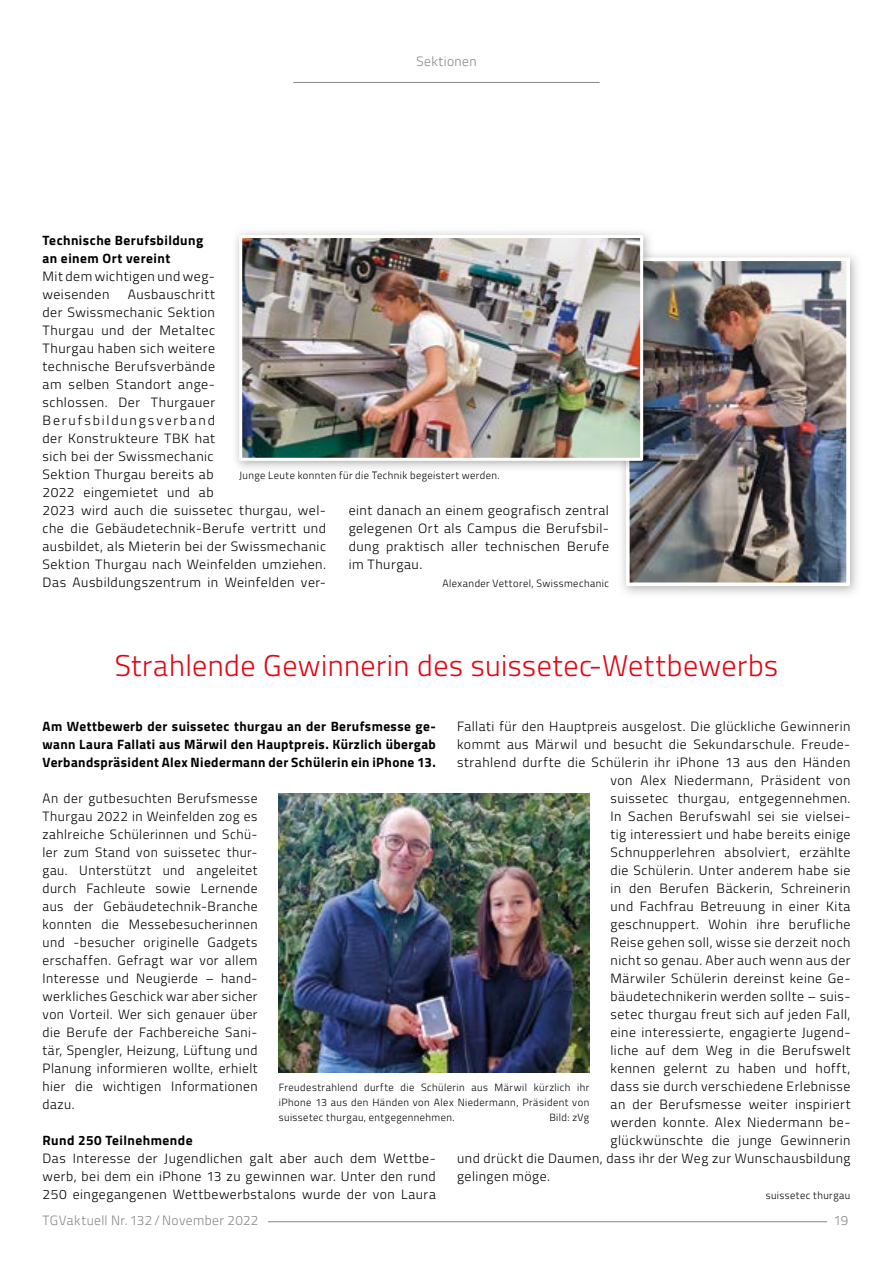
<style>
.page{position:relative;width:893px;height:1263px;background:#fff}
.page>*{position:absolute;margin:0;border:0;box-sizing:border-box;transform-origin:0 0}
.t1{font:300 30px "Titillium Web";letter-spacing:.015em;color:#e30613}
.t2{font:300 13.5px/18px "Titillium Web";letter-spacing:.035em;color:#000;text-align:justify}
.t3{font:700 13.5px/18px "Titillium Web";letter-spacing:.03em;color:#000}
.t4{font:300 13.5px "Titillium Web";letter-spacing:.03em;color:#878787}
.t5{font:300 10.5px/15px "Titillium Web";letter-spacing:.04em;color:#000;text-align:justify}
</style>
<div class="page">
<hr style="left:268px;top:1221px;width:559px;height:1px;background:#878787">
<img style="left:626px;top:258px;width:224px;height:328px">
<img style="left:626px;top:258px;width:28px;height:214px">
<img style="left:240px;top:471px;width:245px;height:1px">
<img style="left:243px;top:239px;width:396px;height:218px">
<div style="left:239px;top:235px;width:404px;height:226px;border:3px solid #fff"></div>
<img style="left:279px;top:793px;width:310px;height:280px">
<hr style="left:293px;top:82px;width:307px;height:1px;background:#878787">
<p class="t4" style="left:416px;top:52px;width:62px">Sektionen</p>
<p class="t3" style="left:43px;top:230px;width:162px">Technische Berufsbildung an einem Ort vereint</p>
<p class="t2" style="left:43px;top:266px;width:174px">Mit dem wichtigen und weg&shy;weisenden</p>
<p class="t2" style="left:43px;top:284px;width:285px;text-align:left;text-indent:85px">Ausbauschritt<br>der Swissmechanic Sektion<br>Thurgau und der Metaltec<br>Thurgau haben sich weitere<br>technische Berufsverbände<br>am selben Standort ange-<br>schlossen. Der Thurgauer<br>Berufsbildungsverband<br>der Konstrukteure TBK hat<br>sich bei der Swissmechanic<br>Sektion Thurgau bereits ab<br>2022 eingemietet und ab<br>2023 wird auch die suissetec thurgau, wel&shy;che die Gebäudetechnik-Berufe vertritt und ausbildet, als Mieterin bei der Swissmechanic<br>Sektion Thurgau nach Weinfelden umziehen.<br>Das Ausbildungszentrum in Weinfelden ver-</p>
<p class="t5" style="left:239px;top:467px;width:262px">Junge Leute konnten für die Technik begeistert werden.</p>
<p class="t2" style="left:349px;top:500px;width:262px">eint danach an einem geografisch zentral gelegenen Ort als Campus die Berufsbil&shy;dung praktisch aller technischen Berufe im Thurgau.</p>
<p class="t5" style="left:442px;top:575px;width:168px">Alexander Vettorel, Swissmechanic</p>
<h1 class="t1" style="left:115px;top:644px;width:665px">Strahlende Gewinnerin des suissetec-Wettbewerbs</h1>
<p class="t2" style="left:457px;top:716px;width:395px">Fallati für den Hauptpreis ausgelost. Die glückliche Gewinnerin</p>
<p class="t2" style="left:457px;top:734px;width:395px">kommt aus Märwil und besucht die Sekundarschule. Freude-</p>
<p class="t2" style="left:457px;top:752px;width:395px">strahlend durfte die Schülerin ihr iPhone 13 aus den Händen</p>
<p class="t2" style="left:610px;top:770px;width:241px">von Alex Niedermann, Präsident von</p>
<p class="t2" style="left:610px;top:788px;width:241px">suissetec thurgau, entgegennehmen.</p>
<p class="t2" style="left:610px;top:806px;width:241px">In Sachen Berufswahl sei sie vielsei-</p>
<p class="t2" style="left:610px;top:824px;width:241px">tig interessiert und habe bereits einige</p>
<p class="t2" style="left:610px;top:842px;width:241px">Schnupperlehren absolviert, erzählte</p>
<p class="t2" style="left:610px;top:860px;width:241px">die Schülerin. Unter anderem habe sie</p>
<p class="t2" style="left:610px;top:878px;width:241px">in den Berufen Bäckerin, Schreinerin</p>
<p class="t2" style="left:610px;top:896px;width:241px">und Fachfrau Betreuung in einer Kita</p>
<p class="t2" style="left:610px;top:914px;width:241px">geschnuppert. Wohin ihre berufliche</p>
<p class="t2" style="left:610px;top:932px;width:241px">Reise gehen soll, wisse sie derzeit noch</p>
<p class="t2" style="left:610px;top:950px;width:241px">nicht so genau. Aber auch wenn aus der</p>
<p class="t2" style="left:610px;top:968px;width:241px">Märwiler Schülerin dereinst keine Ge-</p>
<p class="t2" style="left:610px;top:986px;width:241px">bäudetechnikerin werden sollte – suis-</p>
<p class="t2" style="left:610px;top:1004px;width:241px">setec thurgau freut sich auf jeden Fall,</p>
<p class="t2" style="left:610px;top:1022px;width:241px">eine interessierte, engagierte Jugend-</p>
<p class="t2" style="left:610px;top:1040px;width:241px">liche auf dem Weg in die Berufswelt</p>
<p class="t2" style="left:610px;top:1058px;width:241px">kennen gelernt zu haben und hofft,</p>
<p class="t2" style="left:610px;top:1076px;width:241px">dass sie durch verschiedene Erlebnisse</p>
<p class="t2" style="left:610px;top:1094px;width:241px">an der Berufsmesse weiter inspiriert</p>
<p class="t2" style="left:610px;top:1112px;width:241px">werden konnte. Alex Niedermann be-</p>
<p class="t2" style="left:610px;top:1130px;width:241px">glückwünschte die junge Gewinnerin</p>
<p class="t2" style="left:457px;top:1148px;width:395px">und drückt die Daumen, dass ihr der Weg zur Wunschausbildung</p>
<p class="t2" style="left:457px;top:1166px;width:94px">gelingen möge.</p>
<p class="t5" style="left:766px;top:1187px;width:86px">suissetec thurgau</p>
<p class="t3" style="left:43px;top:716px;width:395px;text-align:justify">Am Wettbewerb der suissetec thurgau an der Berufsmesse ge&shy;wann Laura Fallati aus Märwil den Hauptpreis. Kürzlich übergab Verbandspräsident Alex Niedermann der Schülerin ein iPhone 13.</p>
<p class="t2" style="left:43px;top:788px;width:217px">An der gutbesuchten Berufsmesse Thurgau 2022 in Weinfelden zog es zahlreiche Schülerinnen und Schü&shy;ler zum Stand von suissetec thur&shy;gau. Unterstützt und angeleitet durch Fachleute sowie Lernende aus der Gebäudetechnik-Branche konnten die Messebesucherinnen und -besucher originelle Gadgets erschaffen. Gefragt war vor allem Interesse und Neugierde – hand&shy;werkliches Geschick war aber sicher von Vorteil. Wer sich genauer über die Berufe der Fachbereiche Sani&shy;tär, Spengler, Heizung, Lüftung und Planung informieren wollte, erhielt hier die wichtigen Informationen dazu.</p>
<p class="t3" style="left:43px;top:1130px;width:152px">Rund 250 Teilnehmende</p>
<p class="t2" style="left:43px;top:1148px;width:395px">Das Interesse der Jugendlichen galt aber auch dem Wettbe&shy;werb, bei dem ein iPhone 13 zu gewinnen war. Unter den rund 250 eingegangenen Wettbewerbstalons wurde der von Laura</p>
<p class="t5" style="left:279px;top:1079px;width:312px">Freudestrahlend durfte die Schülerin aus Märwil kürzlich ihr iPhone 13 aus den Händen von Alex Niedermann, Präsident von suissetec thurgau, entgegennehmen.</p>
<p class="t5" style="left:549px;top:1109px;width:41px">Bild: zVg</p>
<p class="t4" style="left:43px;top:1211px;width:217px">TGVaktuell Nr. 132 / November 2022</p>
<p class="t4" style="left:833px;top:1211px;width:16px">19</p>
</div>
